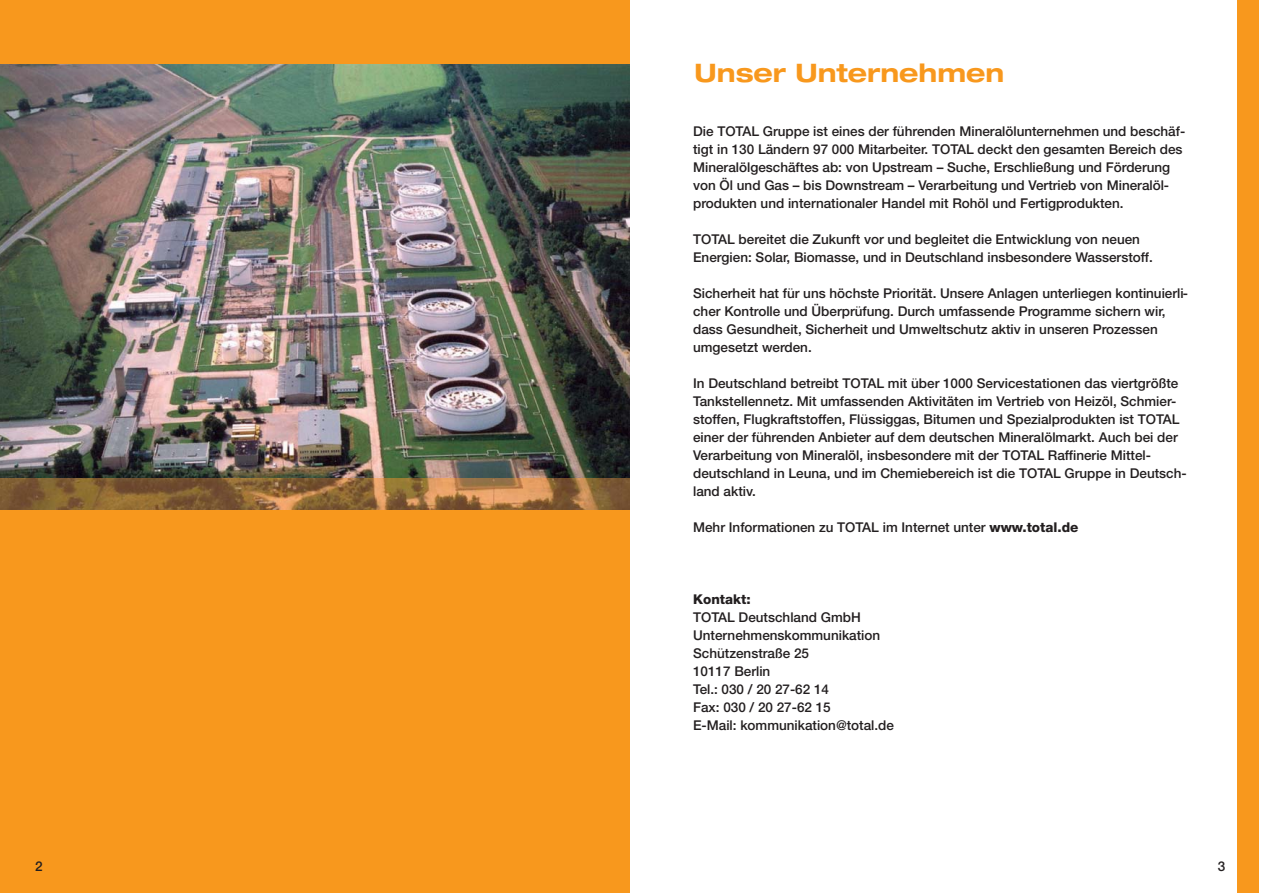
<style>
.page{position:relative;width:1263px;height:893px;background:#fff}
.page>*{position:absolute;margin:0;border:0;box-sizing:border-box;transform-origin:0 0}
.t1{font:700 expanded 25.5px "Helvetica Neue";color:#f8981d}
.t2{font:500 13.5px/18px "Helvetica Neue";color:#231f20}
.t3{font:800 13.5px "Helvetica Neue";color:#231f20}
.s1{font-family:"Lucida Grande";font-weight:400}
.s2{font-weight:800}
</style>
<div class="page">
<img style="left:0;top:64px;width:630px;height:453px">
<div style="left:0;top:0;width:629px;height:64px;background:#f8981d"></div>
<div style="left:0;top:510px;width:629px;height:383px;background:#f8981d"></div>
<img style="left:0;top:478px;width:629px;height:32px">
<div style="left:1237px;top:0;width:22px;height:893px;background:#f8981d"></div>
<h1 class="t1" style="left:695px;top:64px;width:311px">Unser Unternehmen</h1>
<p class="t2" style="left:693px;top:123px;width:494px">Die TOTAL Gruppe ist eines der fu<span class="s1">̈</span>hrenden Mineralölunternehmen und beschäf&shy;tigt in 130 Ländern 97 000 Mitarbeiter. TOTAL deckt den gesamten Bereich des Mineralölgeschäftes ab: von Upstream – Suche, Erschließung und Förderung von Öl und Gas – bis Downstream – Verarbeitung und Vertrieb von Mineralöl&shy;produkten und internationaler Handel mit Rohöl und Fertigprodukten.</p>
<p class="t2" style="left:693px;top:231px;width:461px">TOTAL bereitet die Zukunft vor und begleitet die Entwicklung von neuen<br>Energien: Solar, Biomasse, und in Deutschland insbesondere Wasserstoff.</p>
<p class="t2" style="left:693px;top:285px;width:496px">Sicherheit hat fu<span class="s1">̈</span>r uns höchste Priorität. Unsere Anlagen unterliegen kontinuierli&shy;cher Kontrolle und Überpru<span class="s1">̈</span>fung. Durch umfassende Programme sichern wir, dass Gesundheit, Sicherheit und Umweltschutz aktiv in unseren Prozessen umgesetzt werden.</p>
<p class="t2" style="left:693px;top:375px;width:495px">In Deutschland betreibt TOTAL mit u<span class="s1">̈</span>ber 1000 Servicestationen das viertgrößte Tankstellennetz. Mit umfassenden Aktivitäten im Vertrieb von Heizöl, Schmier&shy;stoffen, Flugkraftstoffen, Flu<span class="s1">̈</span>ssiggas, Bitumen und Spezialprodukten ist TOTAL einer der fu<span class="s1">̈</span>hrenden Anbieter auf dem deutschen Mineralölmarkt. Auch bei der Verarbeitung von Mineralöl, insbesondere mit der TOTAL Raffinerie Mittel&shy;deutschland in Leuna, und im Chemiebereich ist die TOTAL Gruppe in Deutsch&shy;land aktiv.</p>
<p class="t2" style="left:693px;top:519px;width:387px">Mehr Informationen zu TOTAL im Internet unter <span class="s2">www.total.de</span></p>
<p class="t3" style="left:693px;top:594px;width:59px">Kontakt:</p>
<p class="t2" style="left:693px;top:609px;width:202px">TOTAL Deutschland GmbH<br>Unternehmenskommunikation<br>Schu<span class="s1">̈</span>tzenstraße 25<br>10117 Berlin<br>Tel.: 030 / 20 27-62 14<br>Fax: 030 / 20 27-62 15<br>E-Mail: kommunikation@total.de</p>
<p class="t2" style="left:35px;top:859px;width:9px">2</p>
<p class="t2" style="left:1218px;top:859px;width:9px">3</p>
</div>
